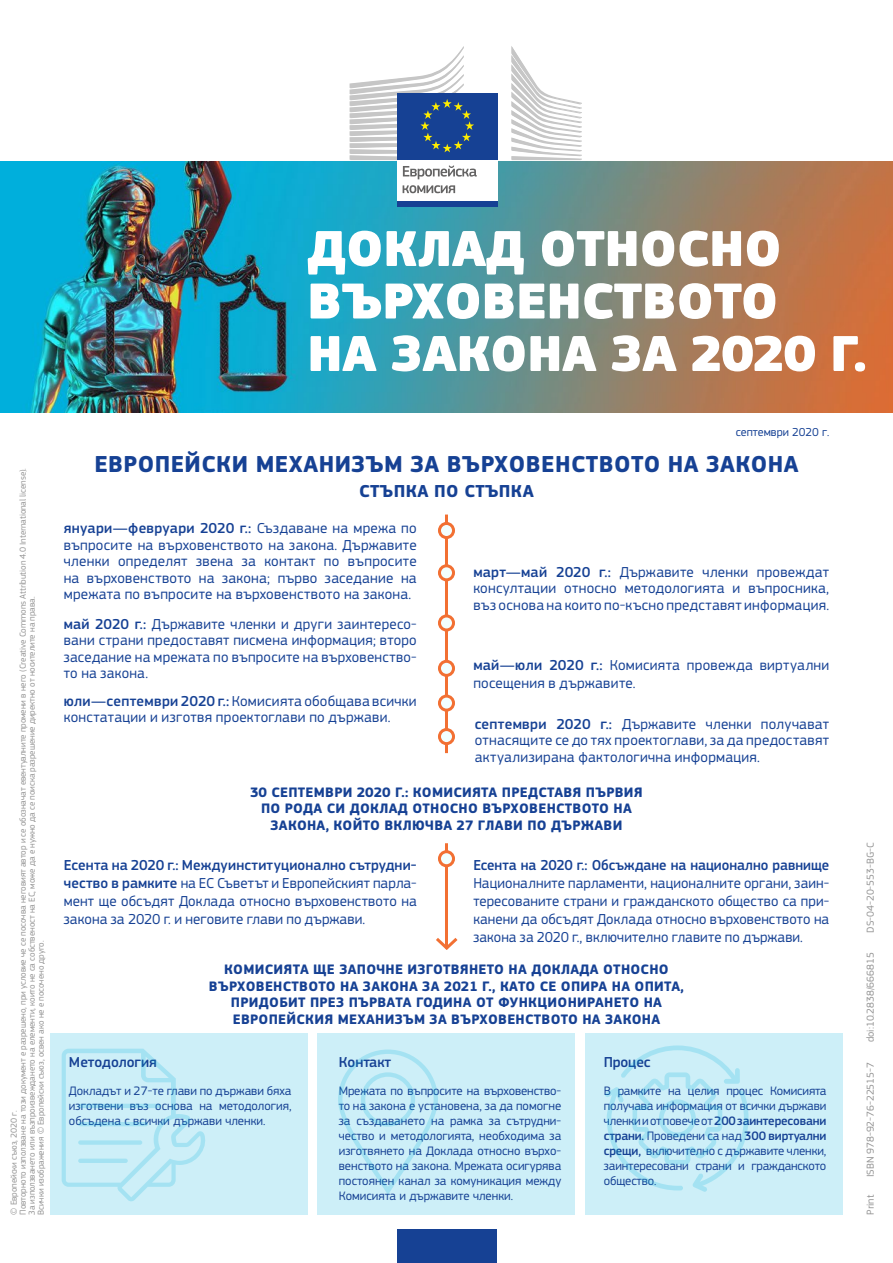
<style>
.page{position:relative;width:893px;height:1263px;background:#fff}
.page>*{position:absolute;margin:0;border:0;box-sizing:border-box;transform-origin:0 0}
.Title__1{font:900 52.5px/52.5px "EC Square Sans Pro";letter-spacing:-.01em;color:#fff}
.Title__1-2{font:700 24px "EC Square Sans Pro";letter-spacing:.02em;color:#164194}
.Title__1-3{font:700 18px "EC Square Sans Pro";letter-spacing:.02em;color:#164194}
.t1{font:15px/16.5px "EC Square Sans Pro";letter-spacing:.015em;color:#164194;text-align:justify}
.t2{font:500 15px "EC Square Sans Pro";color:#164194}
.Body_text{font:700 14.25px/16.5px "EC Square Sans Pro";letter-spacing:.02em;color:#164194;text-align:center}
.t3{font:12.75px/15px "EC Square Sans Pro";color:#164194;text-align:justify}
.Date{font:12px "EC Square Sans Pro";color:#164194}
.t4{font:10.5px "EC Square Sans Pro";color:#949494}
.t5{font:9px/9px "EC Square Sans Pro";letter-spacing:-.01em;color:#949494}
.s1{font-weight:500}
</style>
<div class="page">
<hr style="left:445px;top:514px;width:3px;height:239px;background:#f27033">
<hr style="left:445px;top:843px;width:3px;height:104px;background:#f27033">
<div style="left:439px;top:523px;width:14px;height:14px;background:#f2ffff;border-radius:50%"></div>
<div style="left:438px;top:522px;width:17px;height:17px;border:3px solid #f27033;border-radius:50%"></div>
<div style="left:439px;top:616px;width:14px;height:14px;background:#f2ffff;border-radius:50%"></div>
<div style="left:438px;top:614px;width:17px;height:17px;border:3px solid #f27033;border-radius:50%"></div>
<div style="left:439px;top:566px;width:14px;height:14px;background:#f2ffff;border-radius:50%"></div>
<div style="left:438px;top:564px;width:17px;height:17px;border:3px solid #f27033;border-radius:50%"></div>
<svg style="left:439px;top:696px;width:14px;height:14px"></svg>
<div style="left:438px;top:694px;width:17px;height:18px;border:3px solid #f27033;border-radius:50%"></div>
<div style="left:439px;top:729px;width:14px;height:15px;background:#f2ffff;border-radius:50%"></div>
<div style="left:438px;top:728px;width:17px;height:17px;border:3px solid #f27033;border-radius:50%"></div>
<div style="left:439px;top:852px;width:14px;height:14px;background:#f2ffff;border-radius:50%"></div>
<div style="left:438px;top:850px;width:17px;height:17px;border:3px solid #f27033;border-radius:50%"></div>
<div style="left:439px;top:661px;width:14px;height:14px;background:#f2ffff;border-radius:50%"></div>
<div style="left:438px;top:660px;width:17px;height:17px;border:3px solid #f27033;border-radius:50%"></div>
<svg style="left:436px;top:938px;width:22px;height:12px"></svg>
<div style="left:318px;top:1033px;width:257px;height:181px;background:#cdeff8"></div>
<div style="left:585px;top:1033px;width:258px;height:181px;background:#cdeff8"></div>
<div style="left:50px;top:1033px;width:258px;height:181px;background:#cdeff8"></div>
<svg style="left:338px;top:1049px;width:100px;height:146px"></svg>
<svg style="left:605px;top:1045px;width:143px;height:147px"></svg>
<svg style="left:62px;top:1049px;width:143px;height:152px"></svg>
<img style="left:0;top:162px;width:893px;height:250px">
<div style="left:397px;top:1229px;width:100px;height:34px;background:#164194"></div>
<div style="left:397px;top:158px;width:100px;height:44px;background:#fff"></div>
<div style="left:397px;top:93px;width:100px;height:67px;background:#164194"></div>
<div style="left:397px;top:201px;width:100px;height:6px;background:#164194"></div>
<svg style="left:511px;top:46px;width:71px;height:114px"></svg>
<svg style="left:350px;top:46px;width:127px;height:147px"></svg>
<p class="Title__1" style="left:307px;top:224px;width:561px">ДОКЛАД ОТНОСНО<br>ВЪРХОВЕНСТВОТО<br>НА ЗАКОНА ЗА 2020 Г.</p>
<p class="t5" style="left:18px;top:1215px;width:748px;rotate:-90deg">Повторното използване на този документ е разрешено, при условие че се посочва неговият автор и се обозначат евентуалните промени в него (Creative Commons Attribution 4.0 International license).<br>За използването или възпроизвеждането на елементи, които не са собственост на ЕС, може да е нужно да се поиска разрешение директно от носителите на права.</p>
<p class="t5" style="left:36px;top:1215px;width:276px;rotate:-90deg">Всички изображения © Европейски съюз, освен ако не е посочено друго.</p>
<p class="t5" style="left:9px;top:1215px;width:106px;rotate:-90deg">© Европейски съюз, 2020 г.</p>
<p class="Date" style="left:736px;top:425px;width:95px">септември 2020 г.</p>
<p class="Title__1-2" style="left:94px;top:450px;width:706px">ЕВРОПЕЙСКИ МЕХАНИЗЪМ ЗА ВЪРХОВЕНСТВОТО НА ЗАКОНА</p>
<p class="Title__1-3" style="left:359px;top:480px;width:176px">СТЪПКА ПО СТЪПКА</p>
<p class="t1" style="left:64px;top:520px;width:354px"><span class="s1">януари—февруари 2020 г.:</span> Създаване на мрежа по въпросите на върховенството на закона. Държавите членки определят звена за контакт по въпросите на върховенството на закона; първо заседание на мрежата по въпросите на върховенството на закона.</p>
<p class="t1" style="left:64px;top:616px;width:354px"><span class="s1">май 2020 г.:</span> Държавите членки и други заинтересо&shy;вани страни предоставят писмена информация; второ заседание на мрежата по въпросите на върховенство&shy;то на закона.</p>
<p class="t1" style="left:64px;top:693px;width:354px"><span class="s1">юли—септември 2020 г.:</span> Комисията обобщава всички констатации и изготвя проектoглави по държави.</p>
<p class="t1" style="left:473px;top:563px;width:357px"><span class="s1">март—май 2020 г.:</span> Държавите членки провеждат консултации относно методологията и въпросника, въз основа на които по-късно представят информация.</p>
<p class="t1" style="left:473px;top:656px;width:358px;line-height:18px"><span class="s1">май—юли 2020 г.:</span> Комисията провежда виртуални посещения в държавите.</p>
<p class="t1" style="left:475px;top:715px;width:356px"><span class="s1">септември 2020 г.:</span> Държавите членки получават отнасящите се до тях проектoглави, за да предоставят актуализирана фактологична информация.</p>
<p class="Body_text" style="left:250px;top:784px;width:394px">30 СЕПТЕМВРИ 2020 Г.: КОМИСИЯТА ПРЕДСТАВЯ ПЪРВИЯ<br>ПО РОДА СИ ДОКЛАД ОТНОСНО ВЪРХОВЕНСТВОТО НА<br>ЗАКОНА, КОЙТО ВКЛЮЧВА 27 ГЛАВИ ПО ДЪРЖАВИ</p>
<p class="t1" style="left:64px;top:856px;width:354px;line-height:18px"><span class="s1">Есента на 2020 г.: Междуинституционално сътрудни&shy;чество в рамките</span> на ЕС Съветът и Европейският парла&shy;мент ще обсъдят Доклада относно върховенството на закона за 2020 г. и неговите глави по държави.</p>
<p class="t1" style="left:473px;top:856px;width:357px;line-height:18px"><span class="s1">Есента на 2020 г.: Обсъждане на национално равнище </span>Националните парламенти, националните органи, заин&shy;тересованите страни и гражданското общество са при&shy;канени да обсъдят Доклада относно върховенството на закона за 2020 г., включително главите по държави.</p>
<p class="Body_text" style="left:209px;top:962px;width:476px">КОМИСИЯТА ЩЕ ЗАПОЧНЕ ИЗГОТВЯНЕТО НА ДОКЛАДА ОТНОСНО ВЪРХОВЕНСТВОТО НА ЗАКОНА ЗА 2021 Г., КАТО СЕ ОПИРА НА ОПИТА, ПРИДОБИТ ПРЕЗ ПЪРВАТА ГОДИНА ОТ ФУНКЦИОНИРАНЕТО НА ЕВРОПЕЙСКИЯ МЕХАНИЗЪМ ЗА ВЪРХОВЕНСТВОТО НА ЗАКОНА</p>
<p class="t2" style="left:339px;top:1053px;width:54px">Контакт</p>
<p class="t3" style="left:339px;top:1083px;width:224px">Мрежата по въпросите на върховенство&shy;то на закона е установена, за да помогне за създаването на рамка за сътрудни&shy;чество и методологията, необходима за изготвянето на Доклада относно върхо&shy;венството на закона. Мрежата осигурява постоянен канал за комуникация между Комисията и държавите членки.</p>
<p class="t2" style="left:69px;top:1053px;width:89px">Методология</p>
<p class="t3" style="left:69px;top:1083px;width:224px">Докладът и 27-те глави по държави бяха изготвени въз основа на методология, обсъдена с всички държави членки.</p>
<p class="t2" style="left:604px;top:1053px;width:48px">Процес</p>
<p class="t3" style="left:604px;top:1083px;width:224px">В рамките на целия процес Комисията получава информация от всички държави членки и от повече от <span class="s1">200заинтересовани страни.</span> Проведени са над <span class="s1">300 виртуални срещи,</span> включително с държавите членки, заинтересовани страни и гражданското общество.</p>
<p class="t4" style="left:864px;top:933px;width:92px;rotate:-90deg">DS-04-20-553-BG-C</p>
<p class="t4" style="left:864px;top:1042px;width:91px;rotate:-90deg">doi:10.2838/666815</p>
<p class="t4" style="left:864px;top:1177px;width:116px;rotate:-90deg">ISBN 978-92-76-22515-7</p>
<p class="t4" style="left:864px;top:1215px;width:21px;rotate:-90deg">Print</p>
</div>
